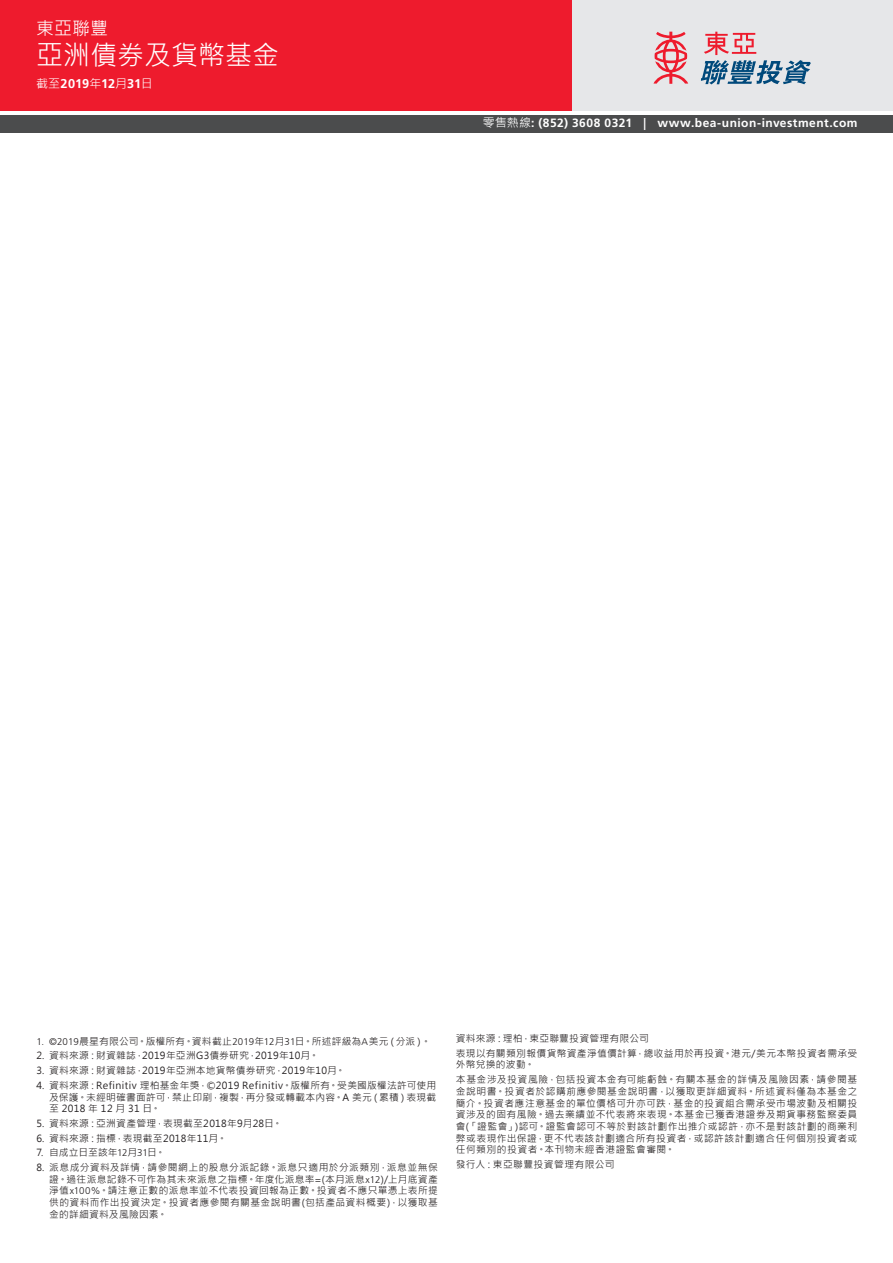
<style>
.page{position:relative;width:893px;height:1263px;background:#fff}
.page>*{position:absolute;margin:0;border:0;box-sizing:border-box;transform-origin:0 0}
.t1{font:27px "Microsoft Jheng Hei";color:#fff}
.t2{font:18px "Microsoft Jheng Hei";color:#fff}
.t3{font:700 12.75px "Frutiger LT Std";color:#fff}
.t4{font:700 12px "Frutiger LT Std";letter-spacing:.04em;color:#fff}
.t5{font:9.75px/11.7px "Microsoft Jheng Hei";letter-spacing:.035em;color:#231f20;text-align:justify}
.t6{font:9.75px/14.7px "Microsoft Jheng Hei";letter-spacing:.055em;color:#231f20}
.t7{font:9.75px "Microsoft Jheng Hei";letter-spacing:-.005em;color:#231f20}
.s1{font-family:"Microsoft Jheng Hei";font-weight:400;font-size:12px}
.s2{font-family:"Microsoft Jheng Hei";font-weight:400}
.s3{font-family:"Frutiger LT Std";font-weight:300}
</style>
<div class="page">
<div style="left:571px;top:0;width:322px;height:111px;background:#e6e7e9"></div>
<div style="left:0;top:0;width:571px;height:111px;background:#ee1b2d"></div>
<div style="left:0;top:115px;width:893px;height:17px;background:#4b4c4d"></div>
<svg style="left:701px;top:32px;width:110px;height:52px"></svg>
<svg style="left:653px;top:32px;width:35px;height:52px"></svg>
<h2 class="t2" style="left:36px;top:17px;width:73px">東亞聯豐</h2>
<h1 class="t1" style="left:36px;top:38px;width:244px">亞洲債券及貨幣基金</h1>
<h3 class="t3" style="left:36px;top:77px;width:118px"><span class="s1">截至</span>2019<span class="s1">年</span>12<span class="s1">月</span>31<span class="s1">日</span></h3>
<p class="t4" style="left:483px;top:116px;width:376px"><span class="s2">零售熱線</span>: (852) 3608 0321 | www.bea-union-investment.com</p>
<p class="t5" style="left:36px;top:1035px;width:396px"><span class="s3">1. ©2019</span>晨星有限公司。版權所有。資料截止<span class="s3">2019</span>年<span class="s3">12</span>月<span class="s3">31</span>日。所述評級為<span class="s3">A</span>美元（分派）。</p>
<p class="t5" style="left:36px;top:1050px;width:284px">2. 資料來源：財資雜誌，2019年亞洲G3債券研究，2019年10月。</p>
<p class="t5" style="left:36px;top:1065px;width:310px">3. 資料來源：財資雜誌，2019年亞洲本地貨幣債券研究，2019年10月。</p>
<p class="t5" style="left:49px;top:1079px;width:389px;text-indent:-13px">4. 資料來源：Refinitiv 理柏基金年獎，©2019 Refinitiv。版權所有。受美國版權法許可使用及保護。未經明確書面許可，禁止印刷，複製，再分發或轉載本內容。A 美元（累積）表現截至 2018 年 12 月 31 日。</p>
<p class="t5" style="left:36px;top:1117px;width:247px">5. 資料來源：亞洲資產管理，表現截至2018年9月28日。</p>
<p class="t5" style="left:36px;top:1132px;width:192px">6. 資料來源：指標，表現截至2018年11月。</p>
<p class="t7" style="left:36px;top:1147px;width:130px">7. 自成立日至該年<span class="s3">12</span>月<span class="s3">31</span>日。</p>
<p class="t5" style="left:49px;top:1162px;width:390px;text-indent:-13px">8. 派息成分資料及詳情，請參閱網上的股息分派記錄。派息只適用於分派類別，派息並無保證。過往派息記錄不可作為其未來派息之指標。年度化派息率<span class="s3">=</span>(本月派息<span class="s3">x12</span>)/上月底資產淨值<span class="s3">x100%</span>。請注意正數的派息率並不代表投資回報為正數。投資者不應只單憑上表所提供的資料而作出投資決定。投資者應參閱有關基金說明書(包括產品資料概要)，以獲取基金的詳細資料及風險因素。</p>
<p class="t5" style="left:456px;top:1031px;width:403px;line-height:14.7px">資料來源：理柏，東亞聯豐投資管理有限公司<br>表現以有關類別報價貨幣資產淨值價計算，總收益用於再投資。港元/美元本幣投資者需承受</p>
<p class="t6" style="left:456px;top:1057px;width:403px">外幣兌換的波動。<br>本基金涉及投資風險，包括投資本金有可能虧蝕。有關本基金的詳情及風險因素，請參閱基</p>
<p class="t5" style="left:456px;top:1085px;width:403px">金說明書。投資者於認購前應參閱基金說明書，以獲取更詳細資料。所述資料僅為本基金之簡介。投資者應注意基金的單位價格可升亦可跌，基金的投資組合需承受市場波動及相關投資涉及的固有風險。過去業績並不代表將來表現。本基金已獲香港證券及期貨事務監察委員會(「證監會」)認可。證監會認可不等於對該計劃作出推介或認許，亦不是對該計劃的商業利弊或表現作出保證，更不代表該計劃適合所有投資者，或認許該計劃適合任何個別投資者或任何類別的投資者。本刊物未經香港證監會審閱。</p>
<p class="t5" style="left:456px;top:1158px;width:160px">發行人：東亞聯豐投資管理有限公司</p>
</div>
